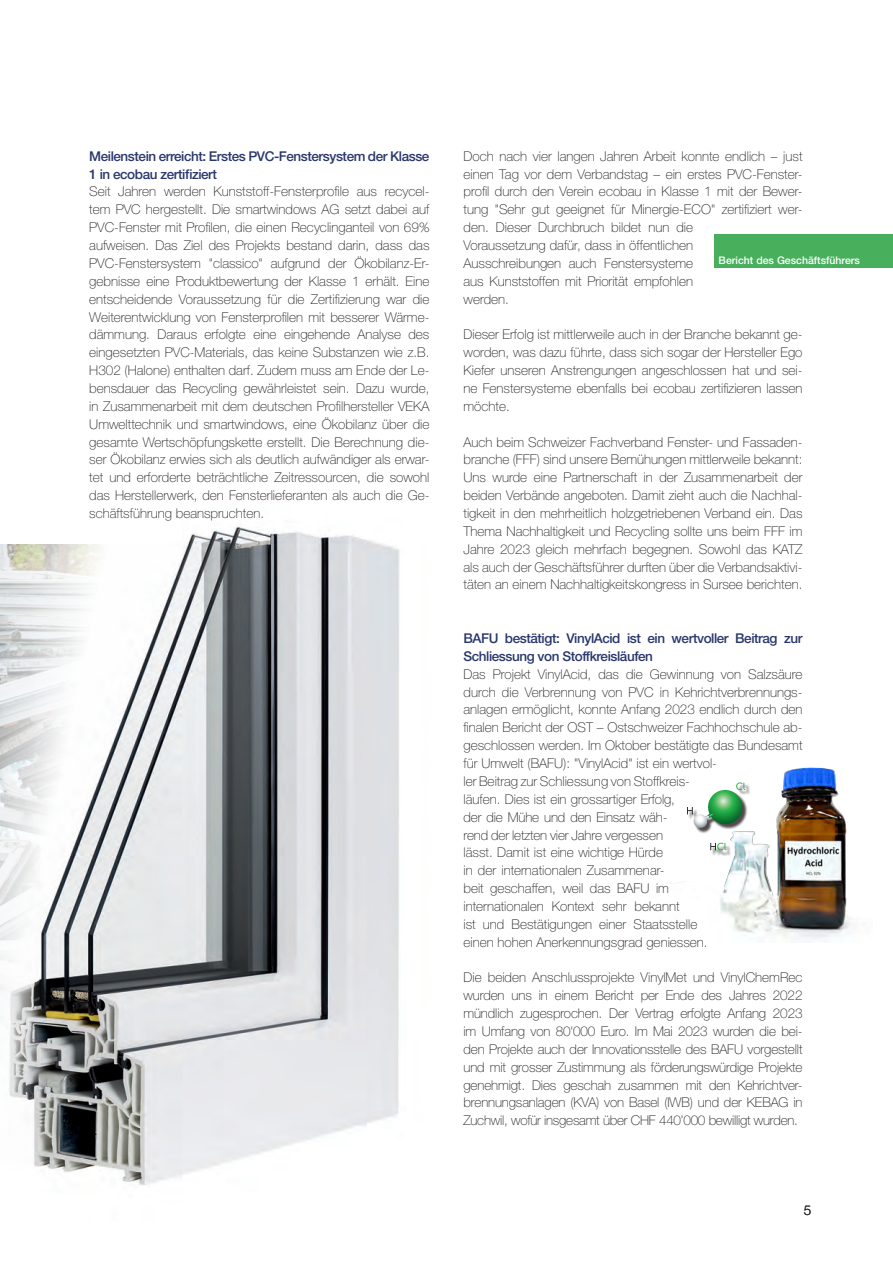
<style>
.page{position:relative;width:893px;height:1263px;background:#fff}
.page>*{position:absolute;margin:0;border:0;box-sizing:border-box;transform-origin:0 0}
.t1{font:100 13.5px/17.9px "Helvetica Neue LT Std";color:#231f20;text-align:justify}
.t2{font:500 13.5px/17.9px "Helvetica Neue LT Std";letter-spacing:-.03em;color:#29376c}
.t3{font:300 13.5px "Helvetica Neue LT Std";color:#231f20}
.t4{font:500 10.5px "Helvetica Neue LT Std";color:#fff}
</style>
<div class="page">
<img style="left:677px;top:767px;width:174px;height:174px">
<div style="left:688px;top:783px;width:63px;height:73px;background:#231f20;opacity:.8"></div>
<svg style="left:710px;top:843px;width:16px;height:7px"></svg>
<svg style="left:687px;top:782px;width:58px;height:47px"></svg>
<img style="left:0;top:526px;width:400px;height:659px">
<div style="left:714px;top:235px;width:179px;height:33px;background:#48b05d"></div>
<p class="t2" style="left:89px;top:147px;width:342px">Meilenstein erreicht: Erstes PVC-Fenstersystem der Klasse<br>1 in ecobau zertifiziert</p>
<p class="t1" style="left:89px;top:183px;width:342px">Seit Jahren werden Kunststoff-Fensterprofile aus recycel&shy;tem PVC hergestellt. Die smartwindows AG setzt dabei auf PVC-Fenster mit Profilen, die einen Recyclinganteil von 69% aufweisen. Das Ziel des Projekts bestand darin, dass das PVC-Fenstersystem "classico" aufgrund der Ökobilanz-Er&shy;gebnisse eine Produktbewertung der Klasse 1 erhält. Eine entscheidende Voraussetzung für die Zertifizierung war die Weiterentwicklung von Fensterprofilen mit besserer Wärme&shy;dämmung. Daraus erfolgte eine eingehende Analyse des eingesetzten PVC-Materials, das keine Substanzen wie z.B.<br>H302 (Halone) enthalten darf. Zudem muss am Ende der Le&shy;bensdauer das Recycling gewährleistet sein. Dazu wurde, in Zusammenarbeit mit dem deutschen Profilhersteller VEKA Umwelttechnik und smartwindows, eine Ökobilanz über die gesamte Wertschöpfungskette erstellt. Die Berechnung die&shy;ser Ökobilanz erwies sich als deutlich aufwändiger als erwar&shy;tet und erforderte beträchtliche Zeitressourcen, die sowohl das Herstellerwerk, den Fensterlieferanten als auch die Ge&shy;schäftsführung beanspruchten.</p>
<p class="t1" style="left:463px;top:147px;width:341px;text-align:left">Doch nach vier langen Jahren Arbeit konnte endlich – just einen Tag vor dem Verbandstag – ein erstes PVC-Fenster&shy;profil durch den Verein ecobau in Klasse 1 mit der Bewer&shy;tung "Sehr gut geeignet für Minergie-ECO" zertifiziert wer&shy;den. Dieser Durchbruch bildet nun die<br>Voraussetzung dafür, dass in öffentlichen<br>Ausschreibungen auch Fenstersysteme<br>aus Kunststoffen mit Priorität empfohlen<br>werden.</p>
<p class="t1" style="left:463px;top:326px;width:341px">Dieser Erfolg ist mittlerweile auch in der Branche bekannt ge&shy;worden, was dazu führte, dass sich sogar der Hersteller Ego Kiefer unseren Anstrengungen angeschlossen hat und sei&shy;ne Fenstersysteme ebenfalls bei ecobau zertifizieren lassen möchte.</p>
<p class="t1" style="left:463px;top:433px;width:341px">Auch beim Schweizer Fachverband Fenster- und Fassaden&shy;branche (FFF) sind unsere Bemühungen mittlerweile bekannt:<br>Uns wurde eine Partnerschaft in der Zusammenarbeit der beiden Verbände angeboten. Damit zieht auch die Nachhal&shy;tigkeit in den mehrheitlich holzgetriebenen Verband ein. Das Thema Nachhaltigkeit und Recycling sollte uns beim FFF im Jahre 2023 gleich mehrfach begegnen. Sowohl das KATZ als auch der Geschäftsführer durften über die Verbandsaktivi&shy;täten an einem Nachhaltigkeitskongress in Sursee berichten.</p>
<p class="t4" style="left:719px;top:254px;width:143px">Bericht des Geschäftsführers</p>
<p class="t2" style="left:463px;top:629px;width:340px">BAFU bestätigt: VinylAcid ist ein wertvoller Beitrag zur<br>Schliessung von Stoffkreisläufen</p>
<p class="t1" style="left:463px;top:665px;width:341px;text-align:left">Das Projekt VinylAcid, das die Gewinnung von Salzsäure durch die Verbrennung von PVC in Kehrichtverbrennungs&shy;anlagen ermöglicht, konnte Anfang 2023 endlich durch den finalen Bericht der OST – Ostschweizer Fachhochschule ab&shy;geschlossen werden. Im Oktober bestätigte das Bundesamt für Umwelt (BAFU): "VinylAcid" ist ein wertvol-<br>ler Beitrag zur Schliessung von Stoffkreis-<br>läufen. Dies ist ein grossartiger Erfolg,<br>der die Mühe und den Einsatz wäh-<br>rend der letzten vier Jahre vergessen<br>lässt. Damit ist eine wichtige Hürde<br>in der internationalen Zusammenar-<br>beit geschaffen, weil das BAFU im<br>internationalen Kontext sehr bekannt<br>ist und Bestätigungen einer Staatsstelle<br>einen hohen Anerkennungsgrad geniessen.</p>
<p class="t1" style="left:463px;top:969px;width:341px">Die beiden Anschlussprojekte VinylMet und VinylChemRec wurden uns in einem Bericht per Ende des Jahres 2022 mündlich zugesprochen. Der Vertrag erfolgte Anfang 2023 im Umfang von 80'000 Euro. Im Mai 2023 wurden die bei&shy;den Projekte auch der Innovationsstelle des BAFU vorgestellt und mit grosser Zustimmung als förderungswürdige Projekte genehmigt. Dies geschah zusammen mit den Kehrichtver&shy;brennungsanlagen (KVA) von Basel (IWB) und der KEBAG in Zuchwil, wofür insgesamt über CHF 440’000 bewilligt wurden.</p>
<p class="t3" style="left:804px;top:1202px;width:9px">5</p>
</div>
